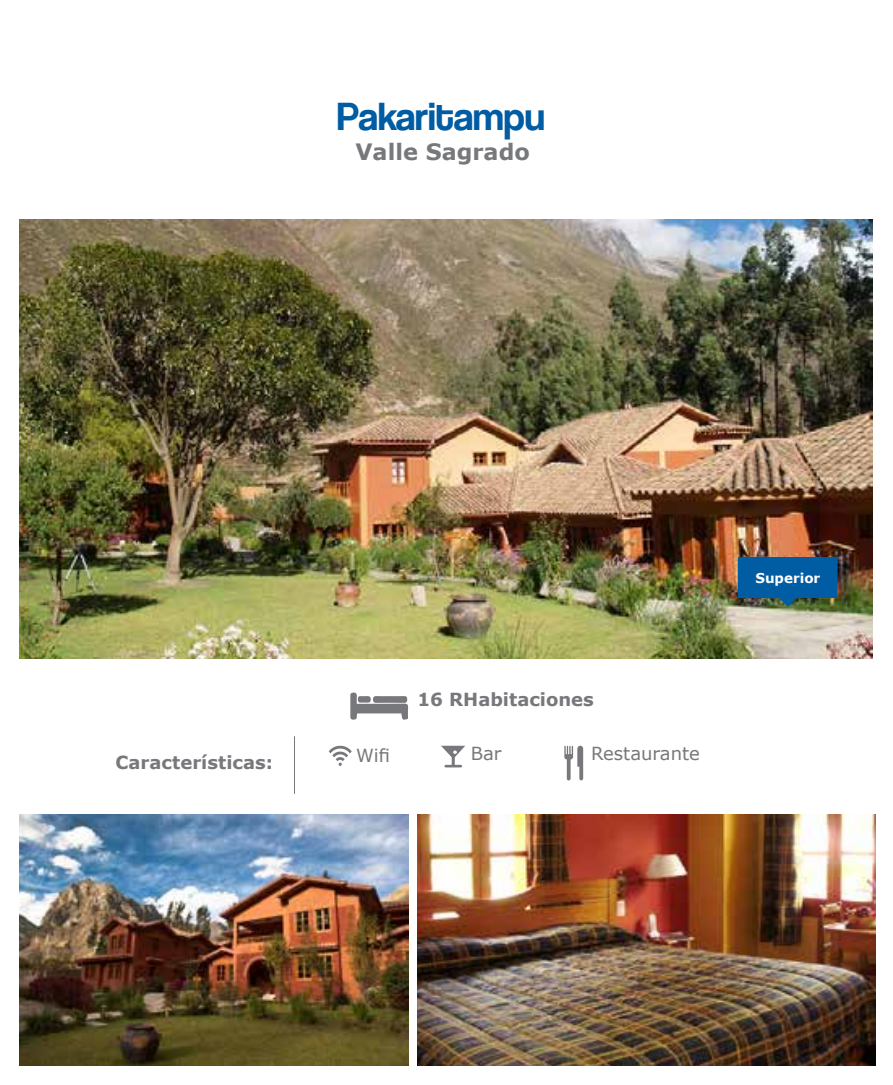
<style>
.page{position:relative;width:893px;height:1085px;background:#fff}
.page>*{position:absolute;margin:0;border:0;box-sizing:border-box;transform-origin:0 0}
.t1{font:40.5px "Coolvetica Rg";color:#005ca3}
.t2{font:700 22.5px "Verdana";color:#77787b}
.t3{font:700 18px "Verdana";color:#77787b}
.t4{font:18px "Verdana";color:#77787b}
.t5{font:700 13.5px "Verdana";color:#fff}
</style>
<div class="page">
<img style="left:19px;top:219px;width:853px;height:440px">
<img style="left:19px;top:814px;width:389px;height:251px">
<img style="left:417px;top:814px;width:459px;height:251px">
<svg style="left:350px;top:692px;width:58px;height:28px"></svg>
<svg style="left:564px;top:745px;width:19px;height:35px"></svg>
<svg style="left:329px;top:743px;width:23px;height:10px"></svg>
<svg style="left:332px;top:750px;width:16px;height:15px"></svg>
<svg style="left:441px;top:745px;width:24px;height:22px"></svg>
<hr style="left:294px;top:736px;width:1px;height:57px;background:#77787b">
<div style="left:739px;top:557px;width:98px;height:40px;background:#005ca3"></div>
<svg style="left:776px;top:597px;width:24px;height:10px"></svg>
<h1 class="t1" style="left:337px;top:93px;width:209px">Pakaritampu</h1>
<p class="t2" style="left:355px;top:136px;width:176px">Valle Sagrado</p>
<p class="t3" style="left:116px;top:750px;width:159px">Características:</p>
<p class="t3" style="left:417px;top:687px;width:178px">16 RHabitaciones</p>
<p class="t4" style="left:356px;top:742px;width:35px">Wifi</p>
<p class="t4" style="left:471px;top:740px;width:32px">Bar</p>
<p class="t4" style="left:591px;top:740px;width:110px">Restaurante</p>
<p class="t5" style="left:755px;top:568px;width:66px">Superior</p>
</div>
